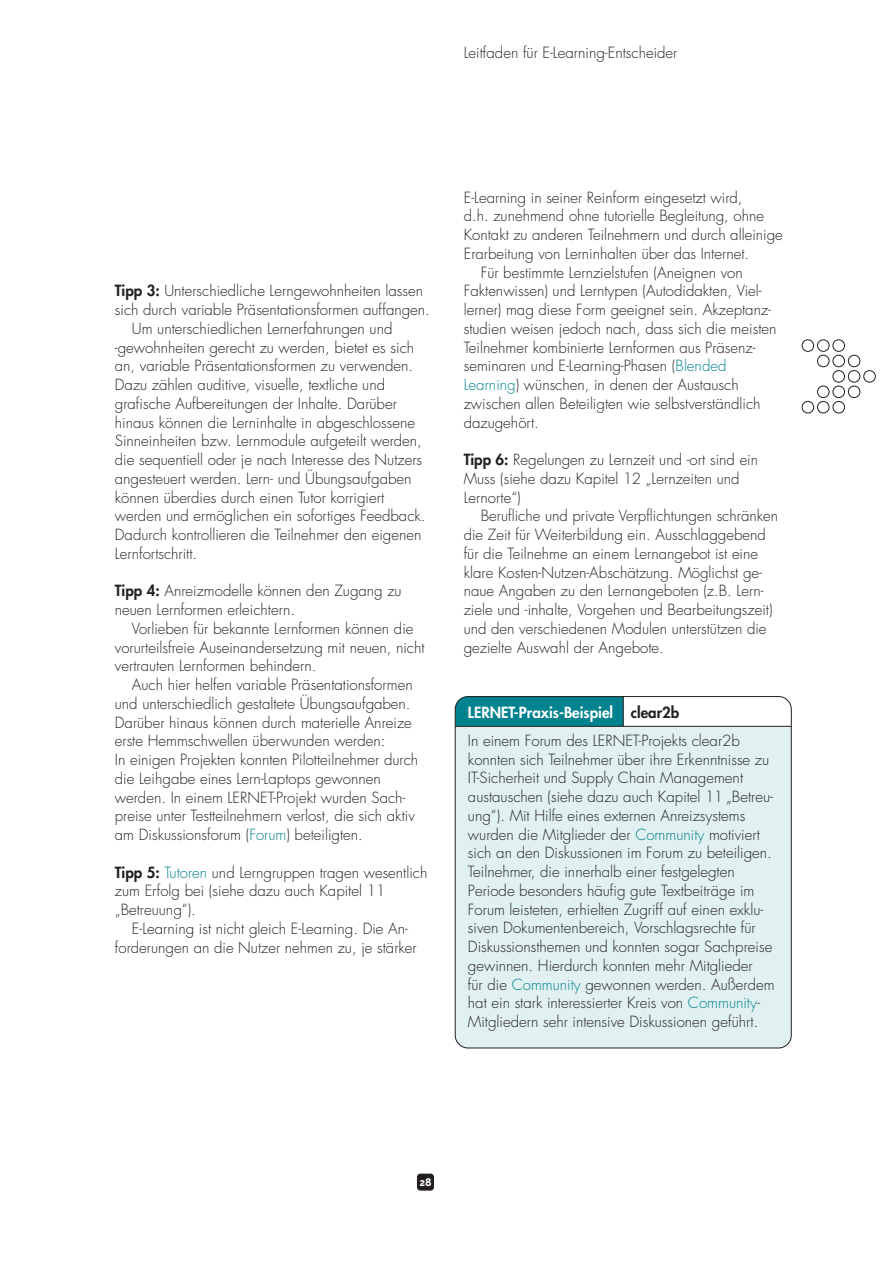
<style>
.page{position:relative;width:893px;height:1263px;background:#fff}
.page>*{position:absolute;margin:0;border:0;box-sizing:border-box;transform-origin:0 0}
.t1{font:300 15px/18.8px "Futura";color:#231f20}
.t2{font:800 15px "Futura";color:#fff}
.t3{font:700 12.75px "Triplex Serif";color:#fff}
.s1{font-weight:800}
.s2{color:#00828f}
.s3{color:#231f20}
</style>
<div class="page">
<div style="left:417px;top:1174px;width:17px;height:17px;background:#231f20;border-radius:3px"></div>
<svg style="left:801px;top:339px;width:74px;height:74px"></svg>
<svg style="left:455px;top:696px;width:336px;height:352px;background:#d7e9ea"></svg>
<p class="t1" style="left:463px;top:44px;width:215px">Leitfaden für E-Learning-Entscheider</p>
<p class="t1" style="left:115px;top:283px;width:310px"><span class="s1">Tipp 3:</span> Unterschiedliche Lerngewohnheiten lassen</p>
<p class="t1" style="left:115px;top:302px;width:316px">sich durch variable Präsentationsformen auffangen.</p>
<p class="t1" style="left:132px;top:320px;width:262px">Um unterschiedlichen Lernerfahrungen und</p>
<p class="t1" style="left:115px;top:339px;width:301px">-gewohnheiten gerecht zu werden, bietet es sich</p>
<p class="t1" style="left:115px;top:358px;width:300px">an, variable Präsentationsformen zu verwenden.</p>
<p class="t1" style="left:115px;top:377px;width:272px">Dazu zählen auditive, visuelle, textliche und</p>
<p class="t1" style="left:115px;top:395px;width:283px">grafische Aufbereitungen der Inhalte. Darüber</p>
<p class="t1" style="left:115px;top:414px;width:302px">hinaus können die Lerninhalte in abgeschlossene</p>
<p class="t1" style="left:115px;top:433px;width:308px">Sinneinheiten bzw. Lernmodule aufgeteilt werden,</p>
<p class="t1" style="left:115px;top:452px;width:309px">die sequentiell oder je nach Interesse des Nutzers</p>
<p class="t1" style="left:115px;top:470px;width:298px">angesteuert werden. Lern- und Übungsaufgaben</p>
<p class="t1" style="left:115px;top:489px;width:271px">können überdies durch einen Tutor korrigiert</p>
<p class="t1" style="left:115px;top:508px;width:312px">werden und ermöglichen ein sofortiges Feedback.</p>
<p class="t1" style="left:115px;top:527px;width:308px">Dadurch kontrollieren die Teilnehmer den eigenen</p>
<p class="t1" style="left:115px;top:545px;width:84px">Lernfortschritt.</p>
<p class="t1" style="left:115px;top:583px;width:288px"><span class="s1">Tipp 4:</span> Anreizmodelle können den Zugang zu neuen Lernformen erleichtern.</p>
<p class="t1" style="left:115px;top:620px;width:311px;text-indent:17px">Vorlieben für bekannte Lernformen können die vorurteilsfreie Auseinandersetzung mit neuen, nicht vertrauten Lernformen behindern.</p>
<p class="t1" style="left:115px;top:677px;width:305px;text-indent:17px">Auch hier helfen variable Präsentationsformen und unterschiedlich gestaltete Übungsaufgaben.<br>Darüber hinaus können durch materielle Anreize erste Hemmschwellen überwunden werden:<br>In einigen Projekten konnten Pilotteilnehmer durch die Leihgabe eines Lern-Laptops gewonnen werden. In einem LERNET-Projekt wurden Sach&shy;preise unter Testteilnehmern verlost, die sich aktiv am Diskussionsforum (<span class="s2">Forum</span>) beteiligten.</p>
<p class="t1" style="left:115px;top:864px;width:314px"><span class="s1">Tipp 5:</span> <span class="s2">Tutoren</span> und Lerngruppen tragen wesentlich zum Erfolg bei (siehe dazu auch Kapitel 11 „Betreuung“).</p>
<p class="t1" style="left:115px;top:920px;width:303px;text-align:center">E-Learning ist nicht gleich E-Learning. Die An&shy;forderungen an die Nutzer nehmen zu, je stärker</p>
<p class="t1" style="left:463px;top:189px;width:280px">E-Learning in seiner Reinform eingesetzt wird,</p>
<p class="t1" style="left:463px;top:208px;width:302px">d.h. zunehmend ohne tutorielle Begleitung, ohne</p>
<p class="t1" style="left:463px;top:227px;width:320px">Kontakt zu anderen Teilnehmern und durch alleinige</p>
<p class="t1" style="left:463px;top:245px;width:287px">Erarbeitung von Lerninhalten über das Internet.</p>
<p class="t1" style="left:480px;top:264px;width:263px">Für bestimmte Lernzielstufen (Aneignen von</p>
<p class="t1" style="left:463px;top:283px;width:299px">Faktenwissen) und Lerntypen (Autodidakten, Viel-</p>
<p class="t1" style="left:463px;top:302px;width:309px">lerner) mag diese Form geeignet sein. Akzeptanz-</p>
<p class="t1" style="left:463px;top:320px;width:314px">studien weisen jedoch nach, dass sich die meisten</p>
<p class="t1" style="left:463px;top:339px;width:293px">Teilnehmer kombinierte Lernformen aus Präsenz-</p>
<p class="t1" style="left:463px;top:358px;width:264px">seminaren und E-Learning-Phasen (<span class="s2">Blended</span></p>
<p class="t1" style="left:463px;top:377px;width:276px"><span class="s2">Learning</span>) wünschen, in denen der Austausch</p>
<p class="t1" style="left:463px;top:395px;width:298px">zwischen allen Beteiligten wie selbstverständlich</p>
<p class="t1" style="left:463px;top:414px;width:77px">dazugehört.</p>
<p class="t1" style="left:463px;top:452px;width:296px"><span class="s1">Tipp 6:</span> Regelungen zu Lernzeit und -ort sind ein<br>Muss (siehe dazu Kapitel 12 „Lernzeiten und<br>Lernorte“)</p>
<p class="t1" style="left:463px;top:508px;width:316px;text-indent:17px">Berufliche und private Verpflichtungen schränken die Zeit für Weiterbildung ein. Ausschlaggebend für die Teilnehme an einem Lernangebot ist eine klare Kosten-Nutzen-Abschätzung. Möglichst ge&shy;naue Angaben zu den Lernangeboten (z.B. Lern&shy;ziele und -inhalte, Vorgehen und Bearbeitungszeit) und den verschiedenen Modulen unterstützen die gezielte Auswahl der Angebote.</p>
<p class="t2" style="left:468px;top:705px;width:213px">LERNET-Praxis-Beispiel <span class="s3">clear2b</span></p>
<p class="t1" style="left:468px;top:732px;width:308px">In einem Forum des LERNET-Projekts clear2b konnten sich Teilnehmer über ihre Erkenntnisse zu IT-Sicherheit und Supply Chain Management austauschen (siehe dazu auch Kapitel 11 „Betreu&shy;ung“). Mit Hilfe eines externen Anreizsystems wurden die Mitglieder der <span class="s2">Community</span> motiviert sich an den Diskussionen im Forum zu beteiligen.<br>Teilnehmer, die innerhalb einer festgelegten Periode besonders häufig gute Textbeiträge im Forum leisteten, erhielten Zugriff auf einen exklu&shy;siven Dokumentenbereich, Vorschlagsrechte für Diskussionsthemen und konnten sogar Sachpreise gewinnen. Hierdurch konnten mehr Mitglieder<br>für die <span class="s2">Community</span> gewonnen werden. Außerdem hat ein stark interessierter Kreis von <span class="s2">Community</span>-Mitgliedern sehr intensive Diskussionen geführt.</p>
<p class="t3" style="left:419px;top:1177px;width:14px">28</p>
</div>
